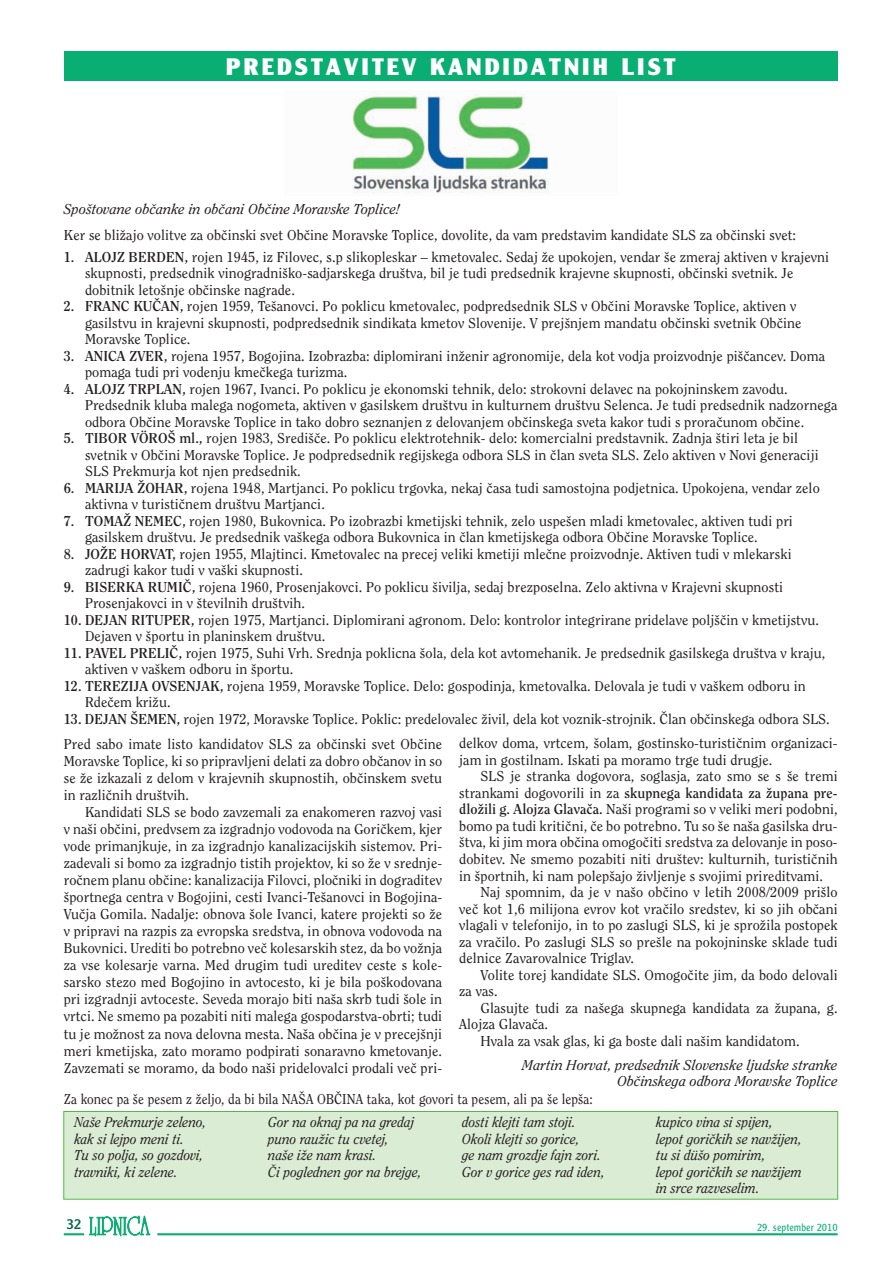
<style>
.page{position:relative;width:893px;height:1263px;background:#fff}
.page>*{position:absolute;margin:0;border:0;box-sizing:border-box;transform-origin:0 0}
.t1{font:23.25px "Clearface Goth UB";letter-spacing:.1em;color:#fff}
.t2{font:14.25px/16.5px "Clearface O Taa";letter-spacing:.005em;color:#231f20}
.t3{font:italic 14.25px/16.5px "Clearface O Taa";letter-spacing:.005em;color:#231f20;scale:.93 1}
.t4{font:italic 14.25px/16.5px "Clearface O Taa";letter-spacing:.005em;color:#231f20;text-align:right}
.t5{font:14.25px "Clearface O Taa";letter-spacing:.005em;color:#231f20;scale:.93 1}
.t6{font:14.25px "Clearface Goth N";color:#006943}
.t7{font:10.5px "Clearface Goth L";color:#09ae73}
.s1{font-weight:700}
</style>
<div class="page">
<div style="left:64px;top:51px;width:774px;height:30px;background:#09ae73"></div>
<hr style="left:157px;top:1233px;width:681px;height:2px;background:#09ae73">
<svg style="left:89px;top:1216px;width:61px;height:20px"></svg>
<hr style="left:64px;top:1233px;width:20px;height:2px;background:#09ae73">
<div style="left:64px;top:1111px;width:774px;height:88px;background:#dbecd4"></div>
<div style="left:63px;top:1111px;width:775px;height:88px;border:1px solid #51b948"></div>
<img style="left:352px;top:92px;width:197px;height:101px">
<h1 class="t1" style="left:225px;top:58px;width:452px">PREDSTAVITEV KANDIDATNIH LIST</h1>
<p class="t4" style="left:64px;top:202px;width:338px">Spoštovane občanke in občani Občine Moravske Toplice!</p>
<p class="t2" style="left:64px;top:227px;width:734px">Ker se bližajo volitve za občinski svet Občine Moravske Toplice, dovolite, da vam predstavim kandidate SLS za občinski svet:</p>
<p class="t2" style="left:85px;top:249px;width:746px;text-indent:-21px"><span class="s1">1. ALOJZ BERDEN,</span> rojen 1945, iz Filovec, s.p slikopleskar – kmetovalec. Sedaj že upokojen, vendar še zmeraj aktiven v krajevni skupnosti, predsednik vinogradniško-sadjarskega društva, bil je tudi predsednik krajevne skupnosti, občinski svetnik. Je dobitnik letošnje občinske nagrade.</p>
<p class="t2" style="left:85px;top:299px;width:718px;text-indent:-21px"><span class="s1">2. FRANC KUČAN,</span> rojen 1959, Tešanovci. Po poklicu kmetovalec, podpredsednik SLS v Občini Moravske Toplice, aktiven v gasilstvu in krajevni skupnosti, podpredsednik sindikata kmetov Slovenije. V prejšnjem mandatu občinski svetnik Občine<br>Moravske Toplice.</p>
<p class="t2" style="left:85px;top:348px;width:741px;text-indent:-21px"><span class="s1">3. ANICA ZVER,</span> rojena 1957, Bogojina. Izobrazba: diplomirani inženir agronomije, dela kot vodja proizvodnje piščancev. Doma pomaga tudi pri vodenju kmečkega turizma.</p>
<p class="t2" style="left:85px;top:381px;width:754px;text-indent:-21px"><span class="s1">4. ALOJZ TRPLAN,</span> rojen 1967, Ivanci. Po poklicu je ekonomski tehnik, delo: strokovni delavec na pokojninskem zavodu.<br>Predsednik kluba malega nogometa, aktiven v gasilskem društvu in kulturnem društvu Selenca. Je tudi predsednik nadzornega odbora Občine Moravske Toplice in tako dobro seznanjen z delovanjem občinskega sveta kakor tudi s proračunom občine.</p>
<p class="t2" style="left:85px;top:431px;width:735px;text-indent:-21px"><span class="s1">5. TIBOR VÖROŠ ml.,</span> rojen 1983, Središče. Po poklicu elektrotehnik- delo: komercialni predstavnik. Zadnja štiri leta je bil svetnik v Občini Moravske Toplice. Je podpredsednik regijskega odbora SLS in član sveta SLS. Zelo aktiven v Novi generaciji<br>SLS Prekmurja kot njen predsednik.</p>
<p class="t2" style="left:85px;top:480px;width:736px;text-indent:-21px"><span class="s1">6. MARIJA ŽOHAR,</span> rojena 1948, Martjanci. Po poklicu trgovka, nekaj časa tudi samostojna podjetnica. Upokojena, vendar zelo aktivna v turističnem društvu Martjanci.</p>
<p class="t2" style="left:85px;top:513px;width:709px;text-indent:-21px"><span class="s1">7. TOMAŽ NEMEC,</span> rojen 1980, Bukovnica. Po izobrazbi kmetijski tehnik, zelo uspešen mladi kmetovalec, aktiven tudi pri gasilskem društvu. Je predsednik vaškega odbora Bukovnica in član kmetijskega odbora Občine Moravske Toplice.</p>
<p class="t2" style="left:85px;top:546px;width:708px;text-indent:-21px"><span class="s1">8. JOŽE HORVAT,</span> rojen 1955, Mlajtinci. Kmetovalec na precej veliki kmetiji mlečne proizvodnje. Aktiven tudi v mlekarski zadrugi kakor tudi v vaški skupnosti.</p>
<p class="t2" style="left:85px;top:579px;width:700px;text-indent:-21px"><span class="s1">9. BISERKA RUMIČ,</span> rojena 1960, Prosenjakovci. Po poklicu šivilja, sedaj brezposelna. Zelo aktivna v Krajevni skupnosti<br>Prosenjakovci in v številnih društvih.</p>
<p class="t2" style="left:85px;top:612px;width:735px;text-indent:-21px"><span class="s1">10. DEJAN RITUPER,</span> rojen 1975, Martjanci. Diplomirani agronom. Delo: kontrolor integrirane pridelave poljščin v kmetijstvu.<br>Dejaven v športu in planinskem društvu.</p>
<p class="t2" style="left:85px;top:645px;width:742px;text-indent:-21px"><span class="s1">11. PAVEL PRELIČ,</span> rojen 1975, Suhi Vrh. Srednja poklicna šola, dela kot avtomehanik. Je predsednik gasilskega društva v kraju, aktiven v vaškem odboru in športu.</p>
<p class="t2" style="left:85px;top:678px;width:722px;text-indent:-21px"><span class="s1">12. TEREZIJA OVSENJAK,</span> rojena 1959, Moravske Toplice. Delo: gospodinja, kmetovalka. Delovala je tudi v vaškem odboru in<br>Rdečem križu.</p>
<p class="t2" style="left:64px;top:707px;width:767px;line-height:24.9px"><span class="s1">13. DEJAN ŠEMEN,</span> rojen 1972, Moravske Toplice. Poklic: predelovalec živil, dela kot voznik-strojnik. Član občinskega odbora SLS.<br>Pred sabo imate listo kandidatov SLS za občinski svet Občine</p>
<p class="t2" style="left:64px;top:753px;width:380px;line-height:17.1px;text-align:justify">Moravske Toplice, ki so pripravljeni delati za dobro občanov in so se že izkazali z delom v krajevnih skupnostih, občinskem svetu in različnih društvih.</p>
<p class="t2" style="left:64px;top:804px;width:380px;line-height:17.1px;text-align:justify;text-indent:21px">Kandidati SLS se bodo zavzemali za enakomeren razvoj vasi v naši občini, predvsem za izgradnjo vodovoda na Goričkem, kjer vode primanjkuje, in za izgradnjo kanalizacijskih sistemov. Pri&shy;zadevali si bomo za izgradnjo tistih projektov, ki so že v srednje&shy;ročnem planu občine: kanalizacija Filovci, pločniki in dograditev športnega centra v Bogojini, cesti Ivanci-Tešanovci in Bogojina-Vučja Gomila. Nadalje: obnova šole Ivanci, katere projekti so že v pripravi na razpis za evropska sredstva, in obnova vodovoda na Bukovnici. Urediti bo potrebno več kolesarskih stez, da bo vožnja za vse kolesarje varna. Med drugim tudi ureditev ceste s kole&shy;sarsko stezo med Bogojino in avtocesto, ki je bila poškodovana pri izgradnji avtoceste. Seveda morajo biti naša skrb tudi šole in vrtci. Ne smemo pa pozabiti niti malega gospodarstva-obrti; tudi tu je možnost za nova delovna mesta. Naša občina je v precejšnji meri kmetijska, zato moramo podpirati sonaravno kmetovanje.<br>Zavzemati se moramo, da bodo naši pridelovalci prodali več pri-</p>
<p class="t2" style="left:459px;top:736px;width:380px">delkov doma, vrtcem, šolam, gostinsko-turističnim organizaci&shy;jam in gostilnam. Iskati pa moramo trge tudi drugje.</p>
<p class="t2" style="left:459px;top:769px;width:380px;text-align:justify;text-indent:21px">SLS je stranka dogovora, soglasja, zato smo se s še tremi strankami dogovorili in za <span class="s1">skupnega kandidata za župana pre&shy;dložili g. Alojza Glavača.</span> Naši programi so v veliki meri podobni, bomo pa tudi kritični, če bo potrebno. Tu so še naša gasilska dru&shy;štva, ki jim mora občina omogočiti sredstva za delovanje in poso&shy;dobitev. Ne smemo pozabiti niti društev: kulturnih, turističnih in športnih, ki nam polepšajo življenje s svojimi prireditvami.</p>
<p class="t2" style="left:459px;top:885px;width:380px;text-align:justify;text-indent:21px">Naj spomnim, da je v našo občino v letih 2008/2009 prišlo več kot 1,6 milijona evrov kot vračilo sredstev, ki so jih občani vlagali v telefonijo, in to po zaslugi SLS, ki je sprožila postopek za vračilo. Po zaslugi SLS so prešle na pokojninske sklade tudi delnice Zavarovalnice Triglav.</p>
<p class="t2" style="left:459px;top:967px;width:380px;text-indent:21px">Volite torej kandidate SLS. Omogočite jim, da bodo delovali za vas.</p>
<p class="t2" style="left:480px;top:1000px;width:359px">Glasujte tudi za našega skupnega kandidata za župana, g.</p>
<p class="t2" style="left:459px;top:1017px;width:90px">Alojza Glavača.</p>
<p class="t2" style="left:480px;top:1033px;width:321px">Hvala za vsak glas, ki ga boste dali našim kandidatom.</p>
<p class="t4" style="left:522px;top:1057px;width:317px">Martin Horvat, predsednik Slovenske ljudske stranke<br>Občinskega odbora Moravske Toplice</p>
<p class="t5" style="left:64px;top:1093px;width:570px">Za konec pa še pesem z željo, da bi bila NAŠA OBČINA taka, kot govori ta pesem, ali pa še lepša:</p>
<p class="t3" style="left:74px;top:1115px;width:143px">Naše Prekmurje zeleno, kak si lejpo meni ti.<br>Tu so polja, so gozdovi, travniki, ki zelene.</p>
<p class="t3" style="left:268px;top:1115px;width:166px">Gor na oknaj pa na gredaj puno raužic tu cvetej,<br>naše iže nam krasi.<br>Či poglednen gor na brejge,</p>
<p class="t3" style="left:462px;top:1115px;width:155px">dosti klejti tam stoji.<br>Okoli klejti so gorice,<br>ge nam grozdje fajn zori.<br>Gor v gorice ges rad iden,</p>
<p class="t3" style="left:656px;top:1115px;width:158px">kupico vina si spijen, lepot goričkih se navžijen, tu si düšo pomirim,<br>lepot goričkih se navžijem in srce razveselim.</p>
<p class="t6" style="left:66px;top:1219px;width:16px">32</p>
<p class="t7" style="left:757px;top:1223px;width:82px">29. september 2010</p>
</div>
